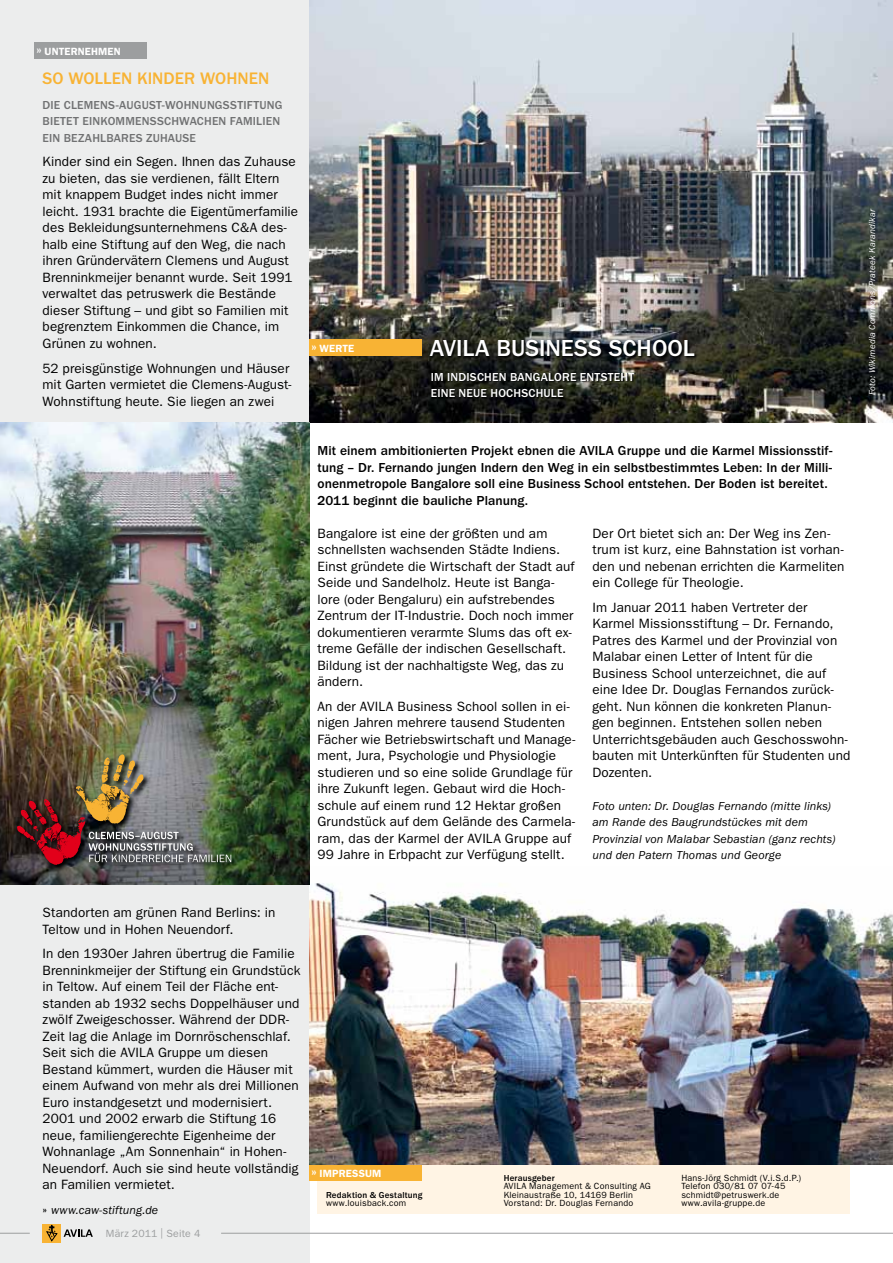
<style>
.page{position:relative;width:893px;height:1263px;background:#fff}
.page>*{position:absolute;margin:0;border:0;box-sizing:border-box;transform-origin:0 0}
.t1{font:500 24px "ITC Franklin Gothic Std";color:#fff}
.t2{font:500 17.25px "ITC Franklin Gothic Std";color:#f8b334}
.t3{font:13.5px/16.5px "ITC Franklin Gothic Std";letter-spacing:.01em;color:#000}
.t4{font:500 13.5px/16.5px "ITC Franklin Gothic Std";letter-spacing:.005em;color:#000}
.t5{font:italic 12px/16.5px "ITC Franklin Gothic Std";letter-spacing:.01em;color:#000}
.t6{font:500 12px "ITC Franklin Gothic Std";letter-spacing:.02em;color:#707172}
.t7{font:500 12px/16.5px "ITC Franklin Gothic Std";letter-spacing:.015em;color:#fff}
.t8{font:600 10.5px "ITC Franklin Gothic Std";letter-spacing:.015em;color:#fff}
.t9{font:10.5px "ITC Franklin Gothic Std";letter-spacing:.015em;color:#9c9e9f}
.t10{font:9px/8.2px "ITC Franklin Gothic Std";letter-spacing:.025em;color:#000}
.t11{font:italic 9px "ITC Franklin Gothic Std";letter-spacing:.015em;color:#fff}
.t12{font:500 9px "ITC Franklin Gothic Std";letter-spacing:.02em;color:#000}
.s1{font-size:15px}
.s2{font-weight:600;font-style:normal}
</style>
<div class="page">
<div style="left:0;top:0;width:309px;height:1263px;background:#eceded"></div>
<div style="left:317px;top:1165px;width:533px;height:49px;background:#fff4e4"></div>
<div style="left:34px;top:43px;width:112px;height:16px;background:#9c9e9f"></div>
<div style="left:309px;top:1165px;width:112px;height:16px;background:#f8b334"></div>
<img style="left:309px;top:866px;width:584px;height:298px">
<img style="left:309px;top:0;width:584px;height:423px">
<img style="left:0;top:422px;width:309px;height:462px">
<svg style="left:429px;top:339px;width:269px;height:21px;background:#1f2120"></svg>
<svg style="left:431px;top:372px;width:205px;height:27px;background:#1b1d17"></svg>
<div style="left:309px;top:340px;width:112px;height:16px;background:#f8b334"></div>
<img style="left:15px;top:752px;width:223px;height:120px">
<img style="left:17px;top:754px;width:214px;height:111px">
<div style="left:43px;top:1224px;width:18px;height:18px;background:#f8b334"></div>
<svg style="left:47px;top:1225px;width:10px;height:16px"></svg>
<svg style="left:64px;top:1229px;width:29px;height:8px"></svg>
<hr style="left:0;top:1233px;width:30px;height:1px;background:#9c9e9f">
<hr style="left:221px;top:1233px;width:672px;height:1px;background:#9c9e9f">
<p class="t8" style="left:36px;top:45px;width:86px"><span class="s1">»</span> UNTERNEHMEN</p>
<p class="t2" style="left:43px;top:68px;width:132px">So wollen Ki nder</p>
<p class="t2" style="left:200px;top:68px;width:71px">wohnen</p>
<p class="t6" style="left:43px;top:98px;width:37px">Die Cleme</p>
<p class="t6" style="left:100px;top:98px;width:122px">ns-August-Wohnungssti</p>
<p class="t6" style="left:247px;top:98px;width:36px">ftung</p>
<p class="t6" style="left:43px;top:114px;width:7px">bietet</p>
<p class="t6" style="left:82px;top:114px;width:43px">einkomme</p>
<p class="t6" style="left:142px;top:114px;width:17px">nsschwache</p>
<p class="t6" style="left:219px;top:114px;width:19px">n Familie</p>
<p class="t6" style="left:272px;top:114px;width:9px">n</p>
<p class="t6" style="left:43px;top:131px;width:51px">ein bezahlbares</p>
<p class="t6" style="left:146px;top:131px;width:44px">Zuhause</p>
<p class="t3" style="left:43px;top:154px;width:257px">Kinder sind ein Segen. Ihnen das Zuhause zu bieten, das sie verdienen, fällt Eltern mit knappem Budget indes nicht immer leicht. 1931 brachte die Eigentümerfamilie des Bekleidungsunternehmens C&amp;A des&shy;halb eine Stiftung auf den Weg, die nach ihren Gründervätern Clemens und August Brenninkmeijer benannt wurde. Seit 1991 verwaltet das petruswerk die Bestände dieser Stiftung – und gibt so Familien mit begrenztem Einkommen die Chance, im Grünen zu wohnen.</p>
<p class="t3" style="left:43px;top:360px;width:250px">52 preisgünstige Wohnungen und Häuser mit Garten vermietet die Clemens-August-<br>Wohnstiftung heute. Sie liegen an zwei</p>
<p class="t8" style="left:311px;top:342px;width:45px"><span class="s1">»</span> WERTE</p>
<h1 class="t1" style="left:430px;top:335px;width:146px">AVILA Busi ness</h1>
<h1 class="t1" style="left:609px;top:335px;width:81px">School</h1>
<p class="t7" style="left:431px;top:369px;width:36px">Im indische</p>
<p class="t7" style="left:431px;top:369px;width:172px;text-indent:68px">n Bangalore entsteht eine neue Hochsch</p>
<p class="t7" style="left:544px;top:385px;width:15px">ule</p>
<p class="t4" style="left:317px;top:442px;width:516px">Mit einem ambitionierten Projekt ebnen die AVILA Gruppe und die Karmel Missionsstif&shy;tung – Dr. Fernando jungen Indern den Weg in ein selbstbestimmtes Leben: In der Milli&shy;onenmetropole Bangalore soll eine Business School entstehen. Der Boden ist bereitet.<br>2011 beginnt die bauliche Planung.</p>
<p class="t3" style="left:317px;top:525px;width:259px">Bangalore ist eine der größten und am schnellsten wachsenden Städte Indiens.<br>Einst gründete die Wirtschaft der Stadt auf Seide und Sandelholz. Heute ist Banga&shy;lore (oder Bengaluru) ein aufstrebendes Zentrum der IT-Industrie. Doch noch immer dokumentieren verarmte Slums das oft ex&shy;treme Gefälle der indischen Gesellschaft.<br>Bildung ist der nachhaltigste Weg, das zu ändern.</p>
<p class="t3" style="left:317px;top:698px;width:259px">An der AVILA Business School sollen in ei&shy;nigen Jahren mehrere tausend Studenten Fächer wie Betriebswirtschaft und Manage&shy;ment, Jura, Psychologie und Physiologie studieren und so eine solide Grundlage für ihre Zukunft legen. Gebaut wird die Hoch&shy;schule auf einem rund 12 Hektar großen Grundstück auf dem Gelände des Carmela&shy;ram, das der Karmel der AVILA Gruppe auf 99 Jahre in Erbpacht zur Verfügung stellt.</p>
<p class="t3" style="left:592px;top:525px;width:253px">Der Ort bietet sich an: Der Weg ins Zen&shy;trum ist kurz, eine Bahnstation ist vorhan&shy;den und nebenan errichten die Karmeliten ein College für Theologie.</p>
<p class="t3" style="left:592px;top:599px;width:259px">Im Januar 2011 haben Vertreter der Karmel Missionsstiftung – Dr. Fernando, Patres des Karmel und der Provinzial von Malabar einen Letter of Intent für die Business School unterzeichnet, die auf eine Idee Dr. Douglas Fernandos zurück&shy;geht. Nun können die konkreten Planun&shy;gen beginnen. Entstehen sollen neben Unterrichtsgebäuden auch Geschosswohn&shy;bauten mit Unterkünften für Studenten und Dozenten.</p>
<p class="t5" style="left:592px;top:798px;width:244px">Foto unten: Dr. Douglas Fernando (mitte links) am Rande des Baugrundstückes mit dem Provinzial von Malabar Sebastian (ganz rechts) und den Patern Thomas und George</p>
<p class="t3" style="left:43px;top:904px;width:235px">Standorten am grünen Rand Berlins: in<br>Teltow und in Hohen Neuendorf.</p>
<p class="t3" style="left:43px;top:945px;width:259px">In den 1930er Jahren übertrug die Familie Brenninkmeijer der Stiftung ein Grundstück in Teltow. Auf einem Teil der Fläche ent&shy;standen ab 1932 sechs Doppelhäuser und zwölf Zweigeschosser. Während der DDR-Zeit lag die Anlage im Dornröschenschlaf.<br>Seit sich die AVILA Gruppe um diesen Bestand kümmert, wurden die Häuser mit einem Aufwand von mehr als drei Millionen Euro instandgesetzt und modernisiert.<br>2001 und 2002 erwarb die Stiftung 16 neue, familiengerechte Eigenheime der Wohnanlage „Am Sonnenhain“ in Hohen-Neuendorf. Auch sie sind heute vollständig an Familien vermietet.</p>
<p class="t5" style="left:43px;top:1202px;width:117px"><span class="s2">»</span> www.caw-stiftung.de</p>
<p class="t9" style="left:106px;top:1227px;width:96px">März 2011 | Seite 4</p>
<p class="t8" style="left:311px;top:1167px;width:72px"><span class="s1">»</span> IMPRESSUM</p>
<p class="t12" style="left:326px;top:1190px;width:98px">Redaktion &amp; Gestaltung</p>
<p class="t10" style="left:326px;top:1199px;width:82px">www.louisback.com</p>
<p class="t12" style="left:504px;top:1173px;width:53px">Herausgeber</p>
<p class="t10" style="left:504px;top:1182px;width:149px">AVILA Management &amp; Consulting AG<br>Kleinaustraße 10, 14169 Berlin<br>Vorstand: Dr. Douglas Fernando</p>
<p class="t10" style="left:681px;top:1174px;width:122px">Hans-Jörg Schmidt (V.i.S.d.P.)<br>Telefon 030/81 07 07-45 schmidt@petruswerk.de www.avila-gruppe.de</p>
<p class="t11" style="left:867px;top:395px;width:188px;rotate:-90deg">Foto: Wikimedia Commons/Prateek Karandikar</p>
</div>
